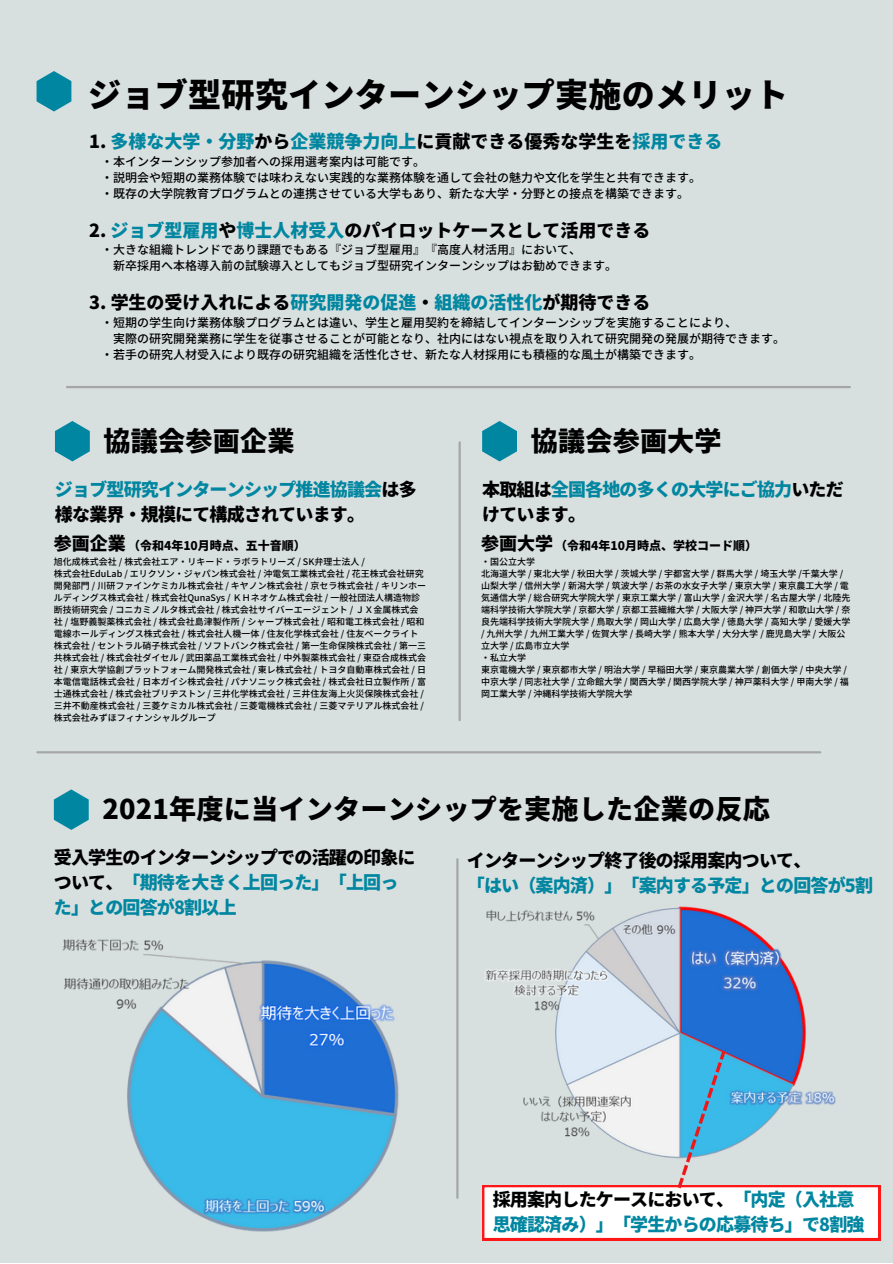
<style>
.page{position:relative;width:893px;height:1264px;background:#fff}
.page>*{position:absolute;margin:0;border:0;box-sizing:border-box;transform-origin:0 0}
.t1{font:900 33.15px "Noto Sans JP";letter-spacing:.005em;color:#000}
.t2{font:900 27.15px "Noto Sans JP";letter-spacing:.005em;color:#000}
.t3{font:900 18px/24.8px "Noto Sans JP";letter-spacing:-.045em;color:#0086a0}
.t4{font:900 18px "Noto Sans JP";color:#000}
.t5{font:900 18px/24.8px "Noto Sans JP";letter-spacing:-.045em;color:#000}
.t6{font:900 18px "Noto Sans JP";color:#0086a0}
.t7{font:500 12px/16px "Noto Sans JP";color:#000}
.t8{font:900 12px "Noto Sans JP";color:#000}
.t9{font:500 9px/12px "Noto Sans JP";color:#000}
.s1{color:#000}
.s2{color:#0086a0}
</style>
<div class="page">
<div style="left:0;top:0;width:892px;height:1262px;background:#d8dfdf"></div>
<svg style="left:37px;top:71px;width:34px;height:40px"></svg>
<hr style="left:67px;top:386px;width:782px;height:2px;background:#a6a6a6">
<hr style="left:458px;top:442px;width:3px;height:278px;background:#a6a6a6">
<svg style="left:55px;top:421px;width:35px;height:40px"></svg>
<hr style="left:37px;top:751px;width:783px;height:2px;background:#a6a6a6">
<svg style="left:482px;top:421px;width:35px;height:40px"></svg>
<svg style="left:54px;top:789px;width:35px;height:41px"></svg>
<hr style="left:456px;top:859px;width:2px;height:338px;background:#a6a6a6">
<img style="left:63px;top:911px;width:436px;height:330px">
<img style="left:469px;top:906px;width:412px;height:294px">
<svg style="left:482px;top:1050px;width:398px;height:190px"></svg>
<h1 class="t1" style="left:88px;top:68px;width:701px">ジョブ型研究インターンシップ実施のメリット</h1>
<h3 class="t6" style="left:89px;top:127px;width:634px"><span class="s1">1.</span> 多様な大学・分野<span class="s1">から</span>企業競争力向上<span class="s1">に貢献できる優秀な学生を</span>採用できる</h3>
<h3 class="t7" style="left:101px;top:152px;width:601px">・本インターンシップ参加者への採用選考案内は可能です。<br>・説明会や短期の業務体験では味わえない実践的な業務体験を通して会社の魅力や文化を学生と共有できます。・既存の大学院教育プログラムとの連携させている大学もあり、新たな大学・分野との接点を構築できます。</h3>
<h3 class="t4" style="left:89px;top:216px;width:562px">2. <span class="s2">ジョブ型雇用</span>や<span class="s2">博士人材受入</span>のパイロットケースとして活用できる</h3>
<h3 class="t7" style="left:113px;top:241px;width:505px;text-indent:-12px">・大きな組織トレンドであり課題でもある『ジョブ型雇用』『高度人材活用』において、<br>新卒採用へ本格導入前の試験導入としてもジョブ型研究インターンシップはお勧めできます。</h3>
<h3 class="t4" style="left:89px;top:288px;width:562px">3. 学生の受け入れによる<span class="s2">研究開発の促進</span>・<span class="s2">組織の活性化</span>が期待できる</h3>
<h3 class="t7" style="left:101px;top:314px;width:637px">・短期の学生向け業務体験プログラムとは違い、学生と雇用契約を締結してインターンシップを実施することにより、</h3>
<h3 class="t7" style="left:113px;top:330px;width:673px">実際の研究開発業務に学生を従事させることが可能となり、社内にはない視点を取り入れて研究開発の発展が期待できます。</h3>
<h3 class="t7" style="left:101px;top:346px;width:601px">・若手の研究人材受入により既存の研究組織を活性化させ、新たな人材採用にも積極的な風土が構築できます。</h3>
<h2 class="t2" style="left:104px;top:419px;width:192px">協議会参画企業</h2>
<h3 class="t5" style="left:55px;top:476px;width:363px"><span class="s2">ジョブ型研究インターンシップ推進協議会</span>は多様な業界・規模にて構成されています。</h3>
<h3 class="t4" style="left:54px;top:529px;width:73px">参画企業</h3>
<p class="t9" style="left:54px;top:555px;width:373px">旭化成株式会社 / 株式会社エア・リキード・ラボラトリーズ / SK弁理士法人 /<br>株式会社EduLab / エリクソン・ジャパン株式会社 / 沖電気工業株式会社 / 花王株式会社研究開発部門 / 川研ファインケミカル株式会社 / キヤノン株式会社 / 京セラ株式会社 / キリンホールディングス株式会社 / 株式会社QunaSys / ＫＨネオケム株式会社 / 一般社団法人構造物診断技術研究会 / コニカミノルタ株式会社 / 株式会社サイバーエージェント / ＪＸ金属株式会社 / 塩野義製薬株式会社 / 株式会社島津製作所 / シャープ株式会社 / 昭和電工株式会社 / 昭和電線ホールディングス株式会社 / 株式会社人機一体 / 住友化学株式会社 / 住友ベークライト株式会社 / セントラル硝子株式会社 / ソフトバンク株式会社 / 第一生命保険株式会社 / 第一三共株式会社 / 株式会社ダイセル / 武田薬品工業株式会社 / 中外製薬株式会社 / 東亞合成株式会社 / 東京大学協創プラットフォーム開発株式会社 / 東レ株式会社 / トヨタ自動車株式会社 / 日本電信電話株式会社 / 日本ガイシ株式会社 / パナソニック株式会社 / 株式会社日立製作所 / 富士通株式会社 / 株式会社ブリヂストン / 三井化学株式会社 / 三井住友海上火災保険株式会社 /三井不動産株式会社 / 三菱ケミカル株式会社 / 三菱電機株式会社 / 三菱マテリアル株式会社 /株式会社みずほフィナンシャルグループ</p>
<h3 class="t8" style="left:128px;top:536px;width:179px">（令和4年10月時点、五十音順）</h3>
<h2 class="t2" style="left:530px;top:419px;width:192px">協議会参画大学</h2>
<h3 class="t3" style="left:482px;top:476px;width:363px"><span class="s1">本取組は</span>全国各地の多くの大学にご協力<span class="s1">いただけています。</span></h3>
<h3 class="t4" style="left:481px;top:529px;width:73px">参画大学</h3>
<p class="t9" style="left:481px;top:555px;width:371px">・国公立大学<br>北海道大学 / 東北大学 / 秋田大学 / 茨城大学 / 宇都宮大学 / 群馬大学 / 埼玉大学 /千葉大学 /山梨大学 / 信州大学 / 新潟大学 / 筑波大学 / お茶の水女子大学 / 東京大学 / 東京農工大学 / 電気通信大学 / 総合研究大学院大学 / 東京工業大学 / 富山大学 / 金沢大学 / 名古屋大学 / 北陸先端科学技術大学院大学 / 京都大学 / 京都工芸繊維大学 / 大阪大学 / 神戸大学 / 和歌山大学 / 奈良先端科学技術大学院大学 / 鳥取大学 / 岡山大学 / 広島大学 / 徳島大学 / 高知大学 / 愛媛大学/ 九州大学 / 九州工業大学 / 佐賀大学 / 長崎大学 / 熊本大学 / 大分大学 / 鹿児島大学 / 大阪公立大学 / 広島市立大学<br>・私立大学<br>東京電機大学 / 東京都市大学 / 明治大学 / 早稲田大学 / 東京農業大学 / 創価大学 / 中央大学 /中京大学 / 同志社大学 / 立命館大学 / 関西大学 / 関西学院大学 / 神戸薬科大学 / 甲南大学 / 福岡工業大学 / 沖縄科学技術大学院大学</p>
<h3 class="t8" style="left:555px;top:536px;width:203px">（令和4年10月時点、学校コード順）</h3>
<h2 class="t2" style="left:102px;top:787px;width:668px">2021年度に当インターンシップを実施した企業の反応</h2>
<h3 class="t3" style="left:54px;top:844px;width:363px"><span class="s1">受入学生のインターンシップでの活躍の印象について、</span>「期待を大きく上回った」「上回った」との回答が8割以上</h3>
<h3 class="t5" style="left:467px;top:847px;width:346px">インターンシップ終了後の採用案内ついて、</h3>
<h3 class="t3" style="left:467px;top:872px;width:407px">「はい（案内済）」「案内する予定」との回答が5割</h3>
<h3 class="t3" style="left:492px;top:1186px;width:373px"><span class="s1">採用案内したケースにおいて、</span>「内定（入社意思確認済み）」「学生からの応募待ち」で8割強</h3>
</div>
